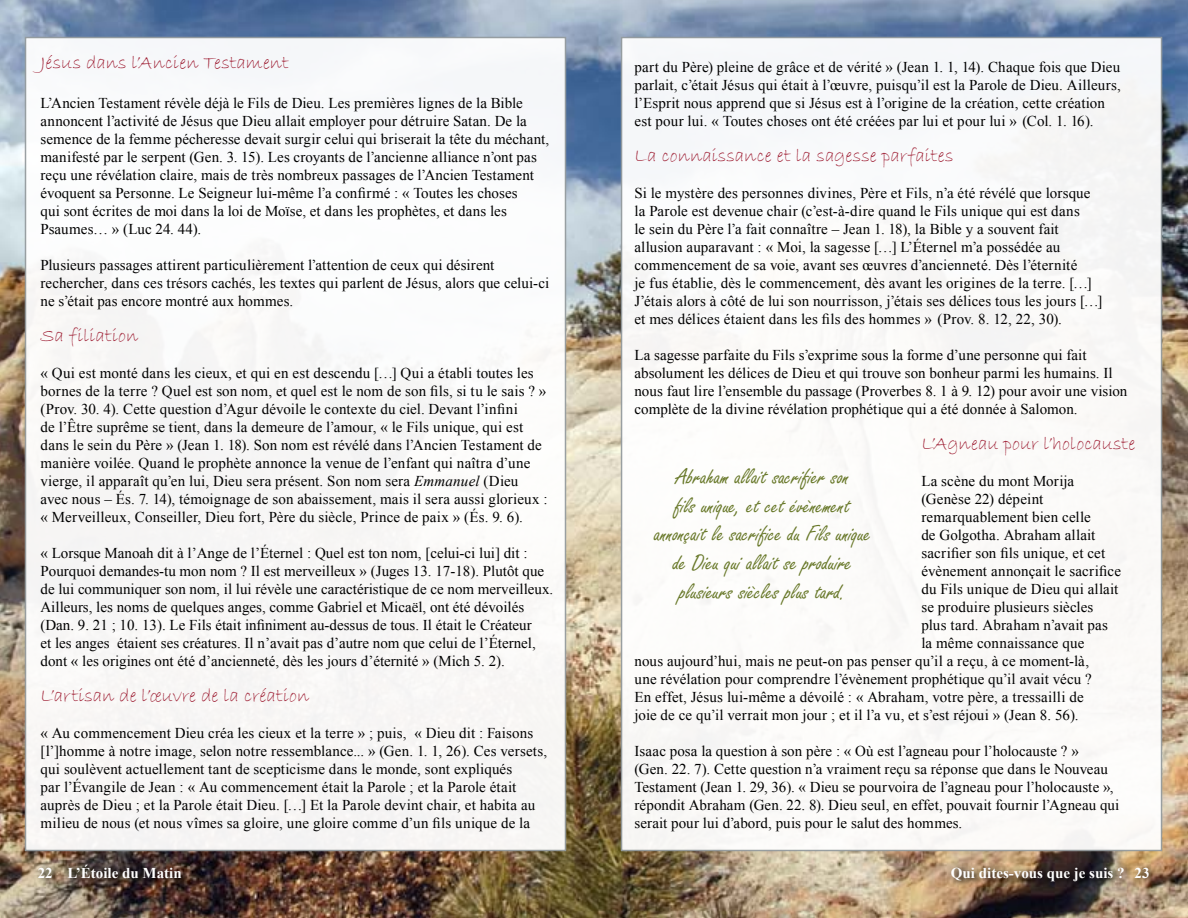
<style>
.page{position:relative;width:1188px;height:918px;background:#fff}
.page>*{position:absolute;margin:0;border:0;box-sizing:border-box;transform-origin:0 0}
.t1{font:24px/28.8px "Freestyle Script";color:#687829;text-align:center}
.t2{font:19.5px "Bradley Hand ITC";color:#9f1f34}
.t3{font:15px/18px "Times New Roman";letter-spacing:.005em;color:#000}
.t4{font:700 15px "Times New Roman";color:#fff}
.s1{font-style:italic}
</style>
<div class="page">
<img style="left:0;top:0;width:1188px;height:918px">
<div style="left:25px;top:37px;width:541px;height:814px;background:#f8f7f7;border:2px solid #959c9f"></div>
<div style="left:621px;top:37px;width:541px;height:814px;background:#fff;border:2px solid #959c9f"></div>
<div style="left:1131px;top:862px;width:27px;height:23px;background:#000;opacity:.85"></div>
<div style="left:64px;top:859px;width:128px;height:28px;background:#000;opacity:.85"></div>
<div style="left:36px;top:863px;width:25px;height:22px;background:#000;opacity:.85"></div>
<div style="left:948px;top:863px;width:186px;height:26px;background:#000;opacity:.85"></div>
<h2 class="t2" style="left:40px;top:50px;width:250px">Jésus dans l’Ancien Testament</h2>
<p class="t3" style="left:40px;top:94px;width:510px">L’Ancien Testament révèle déjà le Fils de Dieu. Les premières lignes de la Bible annoncent l’activité de Jésus que Dieu allait employer pour détruire Satan. De la semence de la femme pécheresse devait surgir celui qui briserait la tête du méchant, manifesté par le serpent (Gen. 3. 15). Les croyants de l’ancienne alliance n’ont pas reçu une révélation claire, mais de très nombreux passages de l’Ancien Testament évoquent sa Personne. Le Seigneur lui-même l’a confirmé : « Toutes les choses<br>qui sont écrites de moi dans la loi de Moïse, et dans les prophètes, et dans les Psaumes… » (Luc 24. 44).</p>
<p class="t3" style="left:40px;top:256px;width:510px">Plusieurs passages attirent particulièrement l’attention de ceux qui désirent rechercher, dans ces trésors cachés, les textes qui parlent de Jésus, alors que celui-ci ne s’était pas encore montré aux hommes.</p>
<h2 class="t2" style="left:40px;top:324px;width:99px">Sa filiation</h2>
<p class="t3" style="left:40px;top:364px;width:509px">« Qui est monté dans les cieux, et qui en est descendu […] Qui a établi toutes les bornes de la terre ? Quel est son nom, et quel est le nom de son fils, si tu le sais ? » (Prov. 30. 4). Cette question d’Agur dévoile le contexte du ciel. Devant l’infini<br>de l’Être suprême se tient, dans la demeure de l’amour, « le Fils unique, qui est dans le sein du Père » (Jean 1. 18). Son nom est révélé dans l’Ancien Testament de manière voilée. Quand le prophète annonce la venue de l’enfant qui naîtra d’une vierge, il apparaît qu’en lui, Dieu sera présent. Son nom sera <span class="s1">Emmanuel</span> (Dieu avec nous – És. 7. 14), témoignage de son abaissement, mais il sera aussi glorieux : « Merveilleux, Conseiller, Dieu fort, Père du siècle, Prince de paix » (És. 9. 6).</p>
<p class="t3" style="left:40px;top:544px;width:514px">« Lorsque Manoah dit à l’Ange de l’Éternel : Quel est ton nom, [celui-ci lui] dit :<br>Pourquoi demandes-tu mon nom ? Il est merveilleux » (Juges 13. 17-18). Plutôt que de lui communiquer son nom, il lui révèle une caractéristique de ce nom merveilleux.<br>Ailleurs, les noms de quelques anges, comme Gabriel et Micaël, ont été dévoilés (Dan. 9. 21 ; 10. 13). Le Fils était infiniment au-dessus de tous. Il était le Créateur<br>et les anges étaient ses créatures. Il n’avait pas d’autre nom que celui de l’Éternel, dont « les origines ont été d’ancienneté, dès les jours d’éternité » (Mich 5. 2).</p>
<h2 class="t2" style="left:40px;top:684px;width:270px">L’artisan de l’œuvre de la création</h2>
<p class="t3" style="left:40px;top:724px;width:508px">« Au commencement Dieu créa les cieux et la terre » ; puis, « Dieu dit : Faisons [l’]homme à notre image, selon notre ressemblance... » (Gen. 1. 1, 26). Ces versets, qui soulèvent actuellement tant de scepticisme dans le monde, sont expliqués<br>par l’Évangile de Jean : « Au commencement était la Parole ; et la Parole était auprès de Dieu ; et la Parole était Dieu. […] Et la Parole devint chair, et habita au milieu de nous (et nous vîmes sa gloire, une gloire comme d’un fils unique de la</p>
<p class="t3" style="left:634px;top:58px;width:488px">part du Père) pleine de grâce et de vérité » (Jean 1. 1, 14). Chaque fois que Dieu parlait, c’était Jésus qui était à l’œuvre, puisqu’il est la Parole de Dieu. Ailleurs, l’Esprit nous apprend que si Jésus est à l’origine de la création, cette création est pour lui. « Toutes choses ont été créées par lui et pour lui » (Col. 1. 16).</p>
<h2 class="t2" style="left:634px;top:144px;width:321px">La connaissance et la sagesse parfaites</h2>
<p class="t3" style="left:634px;top:184px;width:470px">Si le mystère des personnes divines, Père et Fils, n’a été révélé que lorsque la Parole est devenue chair (c’est‑à‑dire quand le Fils unique qui est dans<br>le sein du Père l’a fait connaître – Jean 1. 18), la Bible y a souvent fait allusion auparavant : « Moi, la sagesse […] L’Éternel m’a possédée au commencement de sa voie, avant ses œuvres d’ancienneté. Dès l’éternité<br>je fus établie, dès le commencement, dès avant les origines de la terre. […] J’étais alors à côté de lui son nourrisson, j’étais ses délices tous les jours […] et mes délices étaient dans les fils des hommes » (Prov. 8. 12, 22, 30).</p>
<p class="t3" style="left:634px;top:346px;width:494px">La sagesse parfaite du Fils s’exprime sous la forme d’une personne qui fait absolument les délices de Dieu et qui trouve son bonheur parmi les humains. Il nous faut lire l’ensemble du passage (Proverbes 8. 1 à 9. 12) pour avoir une vision complète de la divine révélation prophétique qui a été donnée à Salomon.</p>
<h2 class="t2" style="left:921px;top:432px;width:216px">L’Agneau pour l’holocauste</h2>
<p class="t3" style="left:921px;top:472px;width:154px">La scène du mont Morija</p>
<p class="t3" style="left:921px;top:490px;width:123px">(Genèse 22) dépeint</p>
<p class="t3" style="left:921px;top:508px;width:171px">remarquablement bien celle</p>
<p class="t3" style="left:921px;top:526px;width:176px">de Golgotha. Abraham allait</p>
<p class="t3" style="left:921px;top:544px;width:185px">sacrifier son fils unique, et cet</p>
<p class="t3" style="left:921px;top:562px;width:201px">évènement annonçait le sacrifice</p>
<p class="t3" style="left:921px;top:580px;width:199px">du Fils unique de Dieu qui allait</p>
<p class="t3" style="left:921px;top:598px;width:174px">se produire plusieurs siècles</p>
<p class="t3" style="left:921px;top:616px;width:188px">plus tard. Abraham n’avait pas</p>
<p class="t3" style="left:921px;top:634px;width:165px">la même connaissance que</p>
<p class="t3" style="left:634px;top:652px;width:456px">nous aujourd’hui, mais ne peut-on pas penser qu’il a reçu, à ce moment-là,</p>
<p class="t3" style="left:634px;top:670px;width:459px">une révélation pour comprendre l’évènement prophétique qu’il avait vécu ?</p>
<p class="t3" style="left:634px;top:688px;width:451px">En effet, Jésus lui-même a dévoilé : « Abraham, votre père, a tressailli de</p>
<p class="t3" style="left:634px;top:706px;width:446px">joie de ce qu’il verrait mon jour ; et il l’a vu, et s’est réjoui » (Jean 8. 56).</p>
<p class="t3" style="left:634px;top:742px;width:486px">Isaac posa la question à son père : « Où est l’agneau pour l’holocauste ? »<br>(Gen. 22. 7). Cette question n’a vraiment reçu sa réponse que dans le Nouveau Testament (Jean 1. 29, 36). « Dieu se pourvoira de l’agneau pour l’holocauste », répondit Abraham (Gen. 22. 8). Dieu seul, en effet, pouvait fournir l’Agneau qui serait pour lui d’abord, puis pour le salut des hommes.</p>
<h1 class="t1" style="left:654px;top:463px;width:218px">Abraham allait sacrifier son<br>fils unique, et cet évènement annonçait le sacrifice du Fils unique de Dieu qui allait se produire plusieurs siècles plus tard.</h1>
<p class="t4" style="left:38px;top:862px;width:146px">22 L’Étoile du Matin</p>
<p class="t4" style="left:951px;top:862px;width:200px">Qui dites-vous que je suis ? 23</p>
</div>
